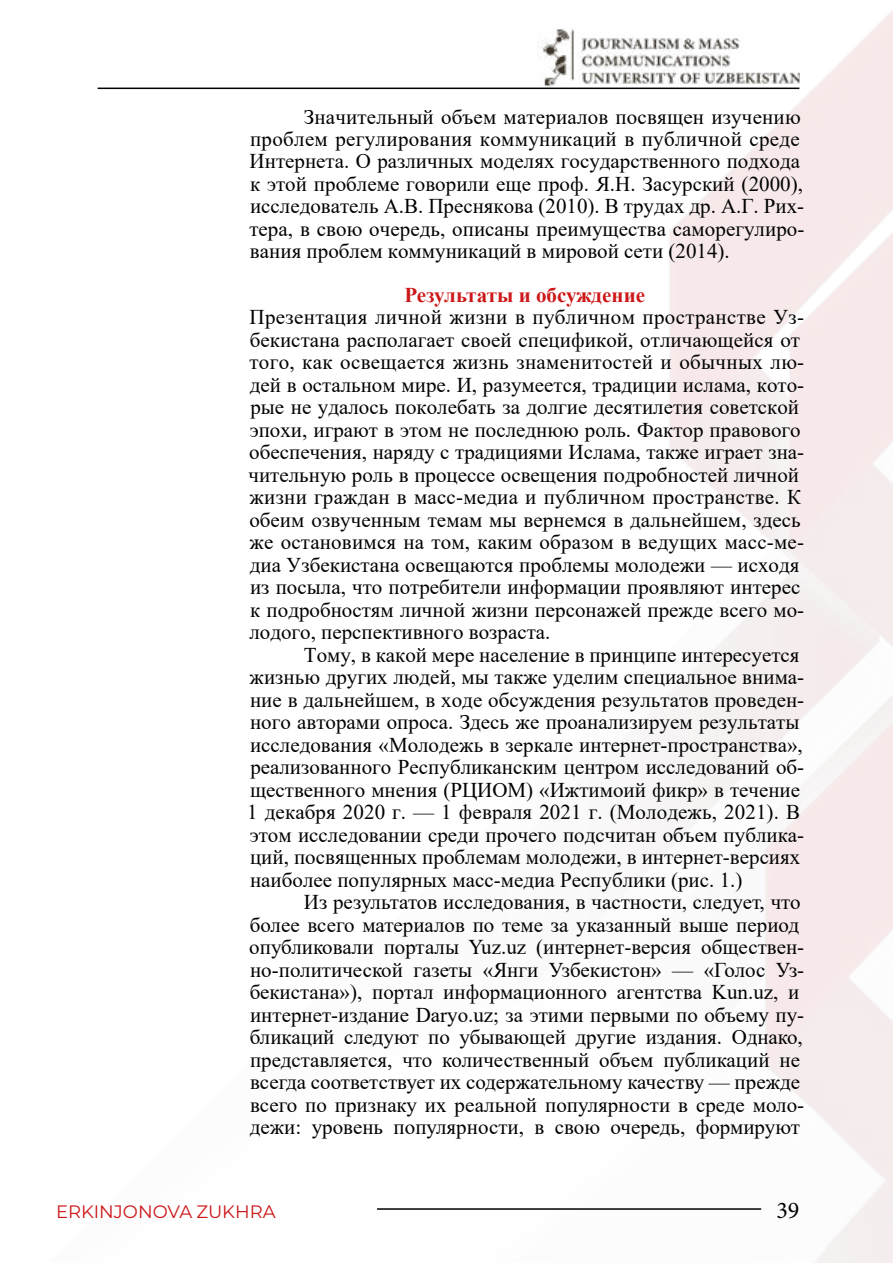
<style>
.page{position:relative;width:893px;height:1263px;background:#fff}
.page>*{position:absolute;margin:0;border:0;box-sizing:border-box;transform-origin:0 0}
.t1{font:24px "Minion Pro";color:#000}
.t2{font:21px/22.5px "Times New Roman";color:#010202}
.t3{font:700 21px "Times New Roman";color:#cd1719}
.t4{font:100 18px "Montserrat";color:#cd1719}
</style>
<div class="page">
<img style="left:97px;top:11px;width:796px;height:1252px">
<img style="left:538px;top:27px;width:38px;height:61px">
<img style="left:578px;top:27px;width:221px;height:61px">
<p class="t2" style="left:249px;top:105px;width:557px;text-indent:54px">Значительный объем материалов посвящен изучению проблем регулирования коммуникаций в публичной среде Интернета. О различных моделях государственного подхода к этой проблеме говорили еще проф. Я.Н. Засурский (2000), исследователь А.В. Преснякова (2010). В трудах др. А.Г. Рих&shy;тера, в свою очередь, описаны преимущества саморегулиро&shy;вания проблем коммуникаций в мировой сети (2014).</p>
<p class="t3" style="left:404px;top:280px;width:242px">Результаты и обсуждение</p>
<p class="t2" style="left:248px;top:305px;width:557px">Презентация личной жизни в публичном пространстве Уз&shy;бекистана располагает своей спецификой, отличающейся от того, как освещается жизнь знаменитостей и обычных лю&shy;дей в остальном мире. И, разумеется, традиции ислама, кото&shy;рые не удалось поколебать за долгие десятилетия советской эпохи, играют в этом не последнюю роль. Фактор правового обеспечения, наряду с традициями Ислама, также играет зна&shy;чительную роль в процессе освещения подробностей личной жизни граждан в масс-медиа и публичном пространстве. К обеим озвученным темам мы вернемся в дальнейшем, здесь же остановимся на том, каким образом в ведущих масс-ме&shy;диа Узбекистана освещаются проблемы молодежи — исходя из посыла, что потребители информации проявляют интерес к подробностям личной жизни персонажей прежде всего мо&shy;лодого, перспективного возраста.</p>
<p class="t2" style="left:247px;top:643px;width:558px;text-indent:57px">Тому, в какой мере население в принципе интересуется жизнью других людей, мы также уделим специальное внима&shy;ние в дальнейшем, в ходе обсуждения результатов проведен&shy;ного авторами опроса. Здесь же проанализируем результаты исследования «Молодежь в зеркале интернет-пространства», реализованного Республиканским центром исследований об&shy;щественного мнения (РЦИОМ) «Ижтимоий фикр» в течение 1 декабря 2020 г. — 1 февраля 2021 г. (Молодежь, 2021). В этом исследовании среди прочего подсчитан объем публика&shy;ций, посвященных проблемам молодежи, в интернет-версиях наиболее популярных масс-медиа Республики (рис. 1.)</p>
<p class="t2" style="left:249px;top:890px;width:556px;text-indent:55px">Из результатов исследования, в частности, следует, что более всего материалов по теме за указанный выше период опубликовали порталы Yuz.uz (интернет-версия обществен&shy;но-политической газеты «Янги Узбекистон» — «Голос Уз&shy;бекистана»), портал информационного агентства Kun.uz, и интернет-издание Daryo.uz; за этими первыми по объему пу&shy;бликаций следуют по убывающей другие издания. Однако, представляется, что количественный объем публикаций не всегда соответствует их содержательному качеству — прежде всего по признаку их реальной популярности в среде моло&shy;дежи: уровень популярности, в свою очередь, формируют</p>
<p class="t4" style="left:56px;top:1199px;width:221px">ERKINJONOVA ZUKHRA</p>
<p class="t1" style="left:776px;top:1194px;width:25px">39</p>
</div>
